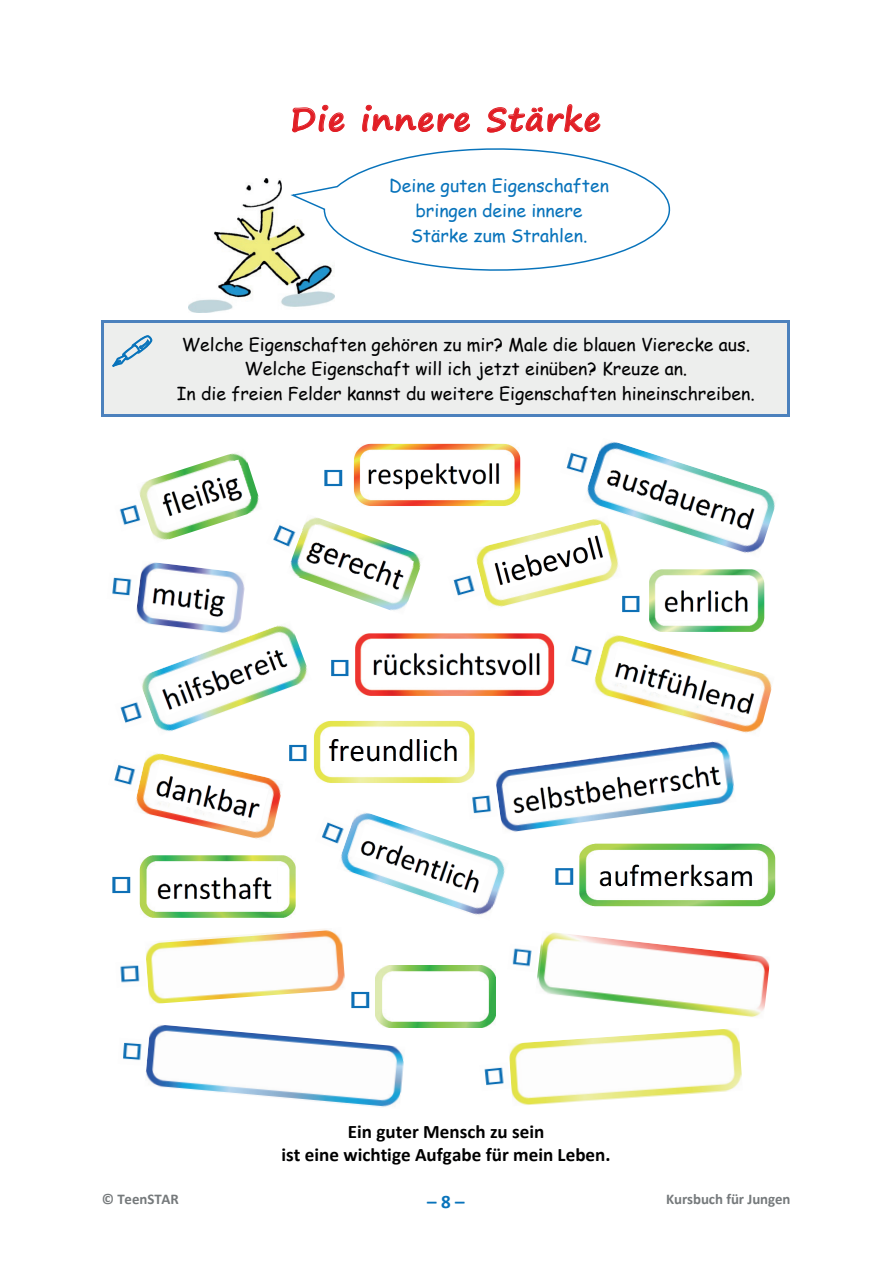
<style>
.page{position:relative;width:893px;height:1263px;background:#fff}
.page>*{position:absolute;margin:0;border:0;box-sizing:border-box;transform-origin:0 0}
.t1{font:700 31.8px "Segoe Print";letter-spacing:.045em;color:#e11e25}
.t2{font:700 19.05px/23.2px "Calibri";color:#000001;text-align:center}
.t3{font:700 19.05px "Calibri";color:#0873bb}
.t4{font:17.7px/24.6px "Comic Sans MS";color:#000001;text-align:center}
.t5{font:17.7px/24.8px "Comic Sans MS";color:#0873bb;text-align:center}
.t6{font:700 14.85px "Calibri";letter-spacing:-.005em;color:#75797b}
</style>
<div class="page">
<img style="left:189px;top:179px;width:146px;height:134px">
<div style="left:104px;top:323px;width:57px;height:92px;background:#edeeed"></div>
<div style="left:161px;top:323px;width:627px;height:92px;background:#edeeed"></div>
<hr style="left:104px;top:320px;width:57px;height:2px;background:#4c81bd">
<hr style="left:164px;top:320px;width:624px;height:2px;background:#4c81bd">
<hr style="left:102px;top:322px;width:2px;height:93px;background:#4c81bd">
<hr style="left:104px;top:415px;width:57px;height:2px;background:#4c81bd">
<hr style="left:163px;top:415px;width:625px;height:2px;background:#4c81bd">
<hr style="left:788px;top:322px;width:2px;height:93px;background:#4c81bd">
<svg style="left:291px;top:148px;width:380px;height:130px"></svg>
<img style="left:139px;top:453px;width:120px;height:87px">
<img style="left:139px;top:484px;width:115px;height:1px">
<img style="left:314px;top:721px;width:161px;height:62px">
<img style="left:154px;top:460px;width:97px;height:66px">
<img style="left:164px;top:484px;width:82px;height:1px">
<img style="left:326px;top:729px;width:136px;height:40px">
<img style="left:587px;top:442px;width:188px;height:111px">
<img style="left:601px;top:453px;width:162px;height:82px">
<img style="left:688px;top:477px;width:75px;height:24px">
<img style="left:355px;top:633px;width:199px;height:63px">
<img style="left:369px;top:644px;width:175px;height:38px">
<img style="left:649px;top:569px;width:115px;height:63px">
<img style="left:661px;top:581px;width:93px;height:39px">
<img style="left:136px;top:562px;width:103px;height:59px">
<img style="left:239px;top:576px;width:6px;height:45px">
<img style="left:147px;top:571px;width:87px;height:50px">
<img style="left:142px;top:621px;width:165px;height:110px">
<img style="left:154px;top:635px;width:139px;height:81px">
<img style="left:154px;top:659px;width:63px;height:23px">
<img style="left:579px;top:844px;width:196px;height:62px">
<img style="left:596px;top:855px;width:166px;height:37px">
<img style="left:136px;top:753px;width:145px;height:86px">
<img style="left:151px;top:763px;width:118px;height:62px">
<img style="left:496px;top:741px;width:239px;height:91px">
<img style="left:507px;top:753px;width:219px;height:65px">
<img style="left:722px;top:753px;width:4px;height:35px">
<img style="left:594px;top:635px;width:178px;height:98px">
<img style="left:609px;top:646px;width:153px;height:74px">
<img style="left:661px;top:658px;width:101px;height:28px">
<img style="left:482px;top:516px;width:140px;height:61px">
<img style="left:476px;top:549px;width:13px;height:53px">
<img style="left:489px;top:577px;width:123px;height:30px">
<img style="left:487px;top:524px;width:123px;height:67px">
<img style="left:496px;top:560px;width:114px;height:31px">
<img style="left:140px;top:855px;width:156px;height:63px">
<img style="left:154px;top:867px;width:123px;height:36px">
<img style="left:353px;top:444px;width:167px;height:62px">
<img style="left:364px;top:454px;width:140px;height:40px">
<img style="left:290px;top:517px;width:131px;height:94px">
<img style="left:301px;top:525px;width:113px;height:74px">
<img style="left:341px;top:809px;width:168px;height:106px">
<img style="left:489px;top:861px;width:20px;height:54px">
<img style="left:354px;top:824px;width:135px;height:75px">
<img style="left:354px;top:857px;width:62px;height:21px">
<img style="left:366px;top:824px;width:123px;height:42px">
<img style="left:537px;top:932px;width:233px;height:85px">
<img style="left:145px;top:1034px;width:259px;height:73px">
<img style="left:150px;top:1025px;width:254px;height:22px">
<img style="left:509px;top:1029px;width:233px;height:76px">
<img style="left:146px;top:929px;width:199px;height:75px">
<img style="left:324px;top:469px;width:19px;height:18px">
<img style="left:119px;top:499px;width:29px;height:32px">
<img style="left:566px;top:447px;width:28px;height:33px">
<img style="left:112px;top:573px;width:26px;height:23px">
<img style="left:135px;top:575px;width:3px;height:26px">
<img style="left:273px;top:519px;width:29px;height:35px">
<img style="left:453px;top:569px;width:29px;height:33px">
<img style="left:622px;top:595px;width:18px;height:18px">
<img style="left:120px;top:696px;width:29px;height:33px">
<img style="left:331px;top:659px;width:18px;height:18px">
<img style="left:571px;top:640px;width:28px;height:33px">
<img style="left:114px;top:759px;width:28px;height:33px">
<img style="left:289px;top:744px;width:18px;height:18px">
<img style="left:467px;top:790px;width:31px;height:29px">
<img style="left:470px;top:816px;width:28px;height:3px">
<img style="left:112px;top:876px;width:19px;height:18px">
<img style="left:322px;top:816px;width:29px;height:35px">
<img style="left:555px;top:868px;width:19px;height:17px">
<img style="left:120px;top:965px;width:20px;height:18px">
<img style="left:512px;top:944px;width:26px;height:28px">
<img style="left:484px;top:1067px;width:26px;height:24px">
<img style="left:508px;top:1062px;width:2px;height:26px">
<img style="left:123px;top:1038px;width:25px;height:28px">
<img style="left:375px;top:965px;width:121px;height:63px">
<img style="left:351px;top:991px;width:19px;height:18px">
<h1 class="t1" style="left:290px;top:90px;width:312px">Die innere Stärke</h1>
<p class="t5" style="left:389px;top:173px;width:222px">Deine guten Eigenschaften bringen deine innere<br>Stärke zum Strahlen.</p>
<p class="t4" style="left:177px;top:332px;width:579px">Welche Eigenschaften gehören zu mir? Male die blauen Vierecke aus.<br>Welche Eigenschaft will ich jetzt einüben? Kreuze an.<br>In die freien Felder kannst du weitere Eigenschaften hineinschreiben.</p>
<p class="t2" style="left:282px;top:1120px;width:331px">Ein guter Mensch zu sein<br>ist eine wichtige Aufgabe für mein Leben.</p>
<p class="t6" style="left:102px;top:1188px;width:79px">© TeenSTAR</p>
<p class="t3" style="left:427px;top:1188px;width:39px">–8–</p>
<p class="t6" style="left:666px;top:1188px;width:126px">Kursbuch für Jungen</p>
</div>
